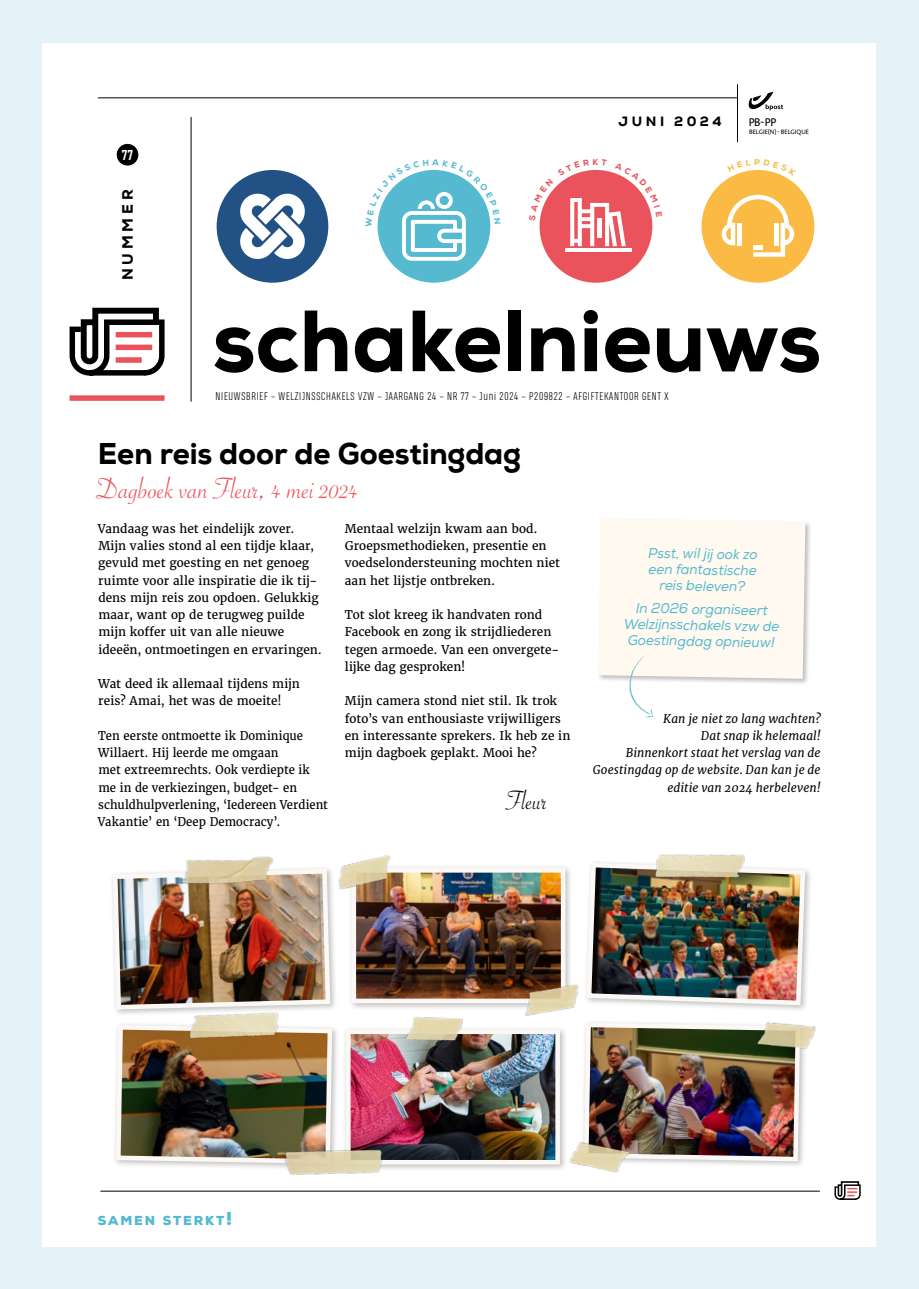
<style>
.page{position:relative;width:919px;height:1289px;background:#fff}
.page>*{position:absolute;margin:0;border:0;box-sizing:border-box;transform-origin:0 0}
.t1{font:800 86.55px "Nexa";color:#000}
.t2{font:31.5px "Savoye Let Plain";color:#ea535c}
.t3{font:800 30px "Nexa";letter-spacing:-.005em;color:#000}
.t4{font:28.5px "Savoye Let Plain";color:#000}
.t5{font:800 15px "Nexa";letter-spacing:.25em;color:#000}
.t6{font:italic 14.25px/16px "Nexa";color:#55b9d0;text-align:center;scale:.95 1}
.t7{font:800 13.5px "Nexa";letter-spacing:.255em;color:#000}
.t8{font:700 13.5px "Heading Pro";color:#fff}
.t9{font:900 12.6px "Nexa";letter-spacing:.145em;color:#55b9d0}
.t10{font:12px/17.2px "Merriweather";letter-spacing:.005em;color:#000}
.t11{font:12px/17.2px "Merriweather";letter-spacing:.005em;color:#000;scale:.95 1}
.t12{font:italic 12px/17.2px "Merriweather";letter-spacing:.005em;color:#000;text-align:right}
.t13{font:11.25px "Aroma No 2 LT Com";color:#000}
.t14{font:300 10.5px "Heading Pro";letter-spacing:.07em;color:#000}
.t15{font:6.45px "Aroma No 2 LT Com";letter-spacing:.01em;color:#000}
.s1{font-size:18px}
</style>
<div class="page">
<div style="left:0;top:0;width:918px;height:1288px;background:#e5f2f7"></div>
<div style="left:43px;top:43px;width:833px;height:1203px;background:#fff"></div>
<hr style="left:100px;top:1190px;width:719px;height:1px;background:#000">
<svg style="left:834px;top:1181px;width:27px;height:19px"></svg>
<svg style="left:69px;top:307px;width:96px;height:69px"></svg>
<div style="left:70px;top:395px;width:94px;height:6px;background:#ea535c"></div>
<div style="left:117px;top:144px;width:21px;height:21px;background:#000;border-radius:50%"></div>
<div style="left:109px;top:865px;width:228px;height:152px;background:#000;opacity:.25"></div>
<img style="left:111px;top:866px;width:221px;height:145px">
<svg style="left:748px;top:92px;width:35px;height:19px"></svg>
<hr style="left:737px;top:85px;width:1px;height:57px;background:#000">
<hr style="left:98px;top:97px;width:639px;height:1px;background:#000">
<hr style="left:191px;top:117px;width:1px;height:284px;background:#000">
<div style="left:701px;top:170px;width:113px;height:113px;background:#fbba43;border-radius:50%"></div>
<div style="left:377px;top:170px;width:113px;height:113px;background:#55b9d0;border-radius:50%"></div>
<div style="left:539px;top:170px;width:113px;height:113px;background:#ea535c;border-radius:50%"></div>
<svg style="left:217px;top:170px;width:111px;height:113px"></svg>
<svg style="left:721px;top:195px;width:73px;height:62px"></svg>
<div style="left:737px;top:223px;width:5px;height:22px;background:#fff"></div>
<div style="left:773px;top:223px;width:5px;height:22px;background:#fff"></div>
<div style="left:753px;top:245px;width:9px;height:5px;background:#fff"></div>
<hr style="left:564px;top:248px;width:67px;height:4px;background:#fff">
<div style="left:112px;top:1021px;width:227px;height:149px;background:#000;opacity:.25"></div>
<img style="left:114px;top:1022px;width:220px;height:144px">
<img style="left:179px;top:971px;width:111px;height:110px">
<div style="left:583px;top:859px;width:229px;height:153px;background:#000;opacity:.25"></div>
<img style="left:584px;top:860px;width:223px;height:147px">
<img style="left:643px;top:854px;width:110px;height:65px">
<div style="left:342px;top:1025px;width:225px;height:147px;background:#000;opacity:.25"></div>
<img style="left:352px;top:1035px;width:202px;height:123px">
<div style="left:346px;top:1029px;width:214px;height:135px;border:5px solid #fbf8f5"></div>
<img style="left:403px;top:1017px;width:61px;height:24px">
<img style="left:281px;top:1147px;width:109px;height:28px">
<img style="left:169px;top:856px;width:113px;height:69px">
<div style="left:348px;top:864px;width:224px;height:146px;background:#000;opacity:.25"></div>
<img style="left:357px;top:874px;width:202px;height:123px">
<div style="left:351px;top:868px;width:214px;height:135px;border:5px solid #fbf8f5"></div>
<img style="left:332px;top:854px;width:65px;height:39px">
<img style="left:518px;top:979px;width:61px;height:37px">
<div style="left:580px;top:1018px;width:227px;height:150px;background:#000;opacity:.25"></div>
<img style="left:581px;top:1020px;width:221px;height:143px">
<img style="left:754px;top:1018px;width:62px;height:31px">
<img style="left:566px;top:1138px;width:65px;height:35px">
<div style="left:597px;top:517px;width:215px;height:168px;background:#000;opacity:.25"></div>
<svg style="left:598px;top:518px;width:207px;height:200px"></svg>
<svg style="left:377px;top:170px;width:114px;height:91px"></svg>
<svg style="left:539px;top:170px;width:114px;height:76px"></svg>
<svg style="left:733px;top:170px;width:50px;height:6px"></svg>
<p class="t8" style="left:122px;top:147px;width:13px">77</p>
<p class="t5" style="left:118px;top:280px;width:92px;rotate:-90deg">NUMMER</p>
<p class="t7" style="left:618px;top:113px;width:105px">JUNI 2024</p>
<p class="t13" style="left:748px;top:115px;width:29px">PB- PP</p>
<p class="t15" style="left:749px;top:128px;width:61px">BELGIE(N) - BELGIQUE</p>
<h1 class="t1" style="left:212px;top:286px;width:610px">schakelnieuws</h1>
<p class="t14" style="left:215px;top:390px;width:454px">NIEUWSBRIEF – WELZIJNSSCHAKELS VZW – JAARGANG 24 – NR 77 – Juni 2024 – P209822 – AFGIFTEKANTOOR GENT X</p>
<h3 class="t3" style="left:98px;top:434px;width:424px">Een reis door de Goestingdag</h3>
<h2 class="t2" style="left:96px;top:468px;width:264px">Dagboek van Fleur, 4 mei 2024</h2>
<p class="t10" style="left:98px;top:520px;width:225px">Vandaag was het eindelijk zover.<br>Mijn valies stond al een tijdje klaar, gevuld met goesting en net genoeg ruimte voor alle inspiratie die ik tij&shy;dens mijn reis zou opdoen. Gelukkig maar, want op de terugweg puilde mijn koffer uit van alle nieuwe ideeën, ontmoetingen en ervaringen.</p>
<p class="t10" style="left:98px;top:675px;width:203px">Wat deed ik allemaal tijdens mijn reis? Amai, het was de moeite!</p>
<p class="t11" style="left:98px;top:727px;width:243px">Ten eerste ontmoette ik Dominique Willaert. Hij leerde me omgaan<br>met extreemrechts. Ook verdiepte ik me in de verkiezingen, budget- en schuldhulpverlening, ‘Iedereen Verdient Vakantie’ en ‘Deep Democracy’.</p>
<p class="t10" style="left:345px;top:520px;width:217px">Mentaal welzijn kwam aan bod.<br>Groepsmethodieken, presentie en voedselondersteuning mochten niet aan het lijstje ontbreken.</p>
<p class="t10" style="left:344px;top:606px;width:216px">Tot slot kreeg ik handvaten rond<br>Facebook en zong ik strijdliederen tegen armoede. Van een onvergete&shy;lijke dag gesproken!</p>
<p class="t10" style="left:345px;top:692px;width:227px">Mijn camera stond niet stil. Ik trok foto’s van enthousiaste vrijwilligers en interessante sprekers. Ik heb ze in mijn dagboek geplakt. Mooi he?</p>
<h3 class="t4" style="left:506px;top:781px;width:43px">Fleur</h3>
<p class="t6" style="left:648px;top:544px;width:117px;rotate:1deg">Psst, wil jij ook zo een fantastische reis beleven?</p>
<p class="t6" style="left:624px;top:599px;width:165px;rotate:1deg">In 2026 organiseert<br>Welzijnsschakels vzw de<br>Goestingdag opnieuw!</p>
<p class="t12" style="left:593px;top:709px;width:230px">Kan je niet zo lang wachten?<br>Dat snap ik helemaal!<br>Binnenkort staat het verslag van de<br>Goestingdag op de website. Dan kan je de editie van 2024 herbeleven!</p>
<p class="t9" style="left:98px;top:1212px;width:136px">SAMEN STERKT<span class="s1">!</span></p>
</div>
